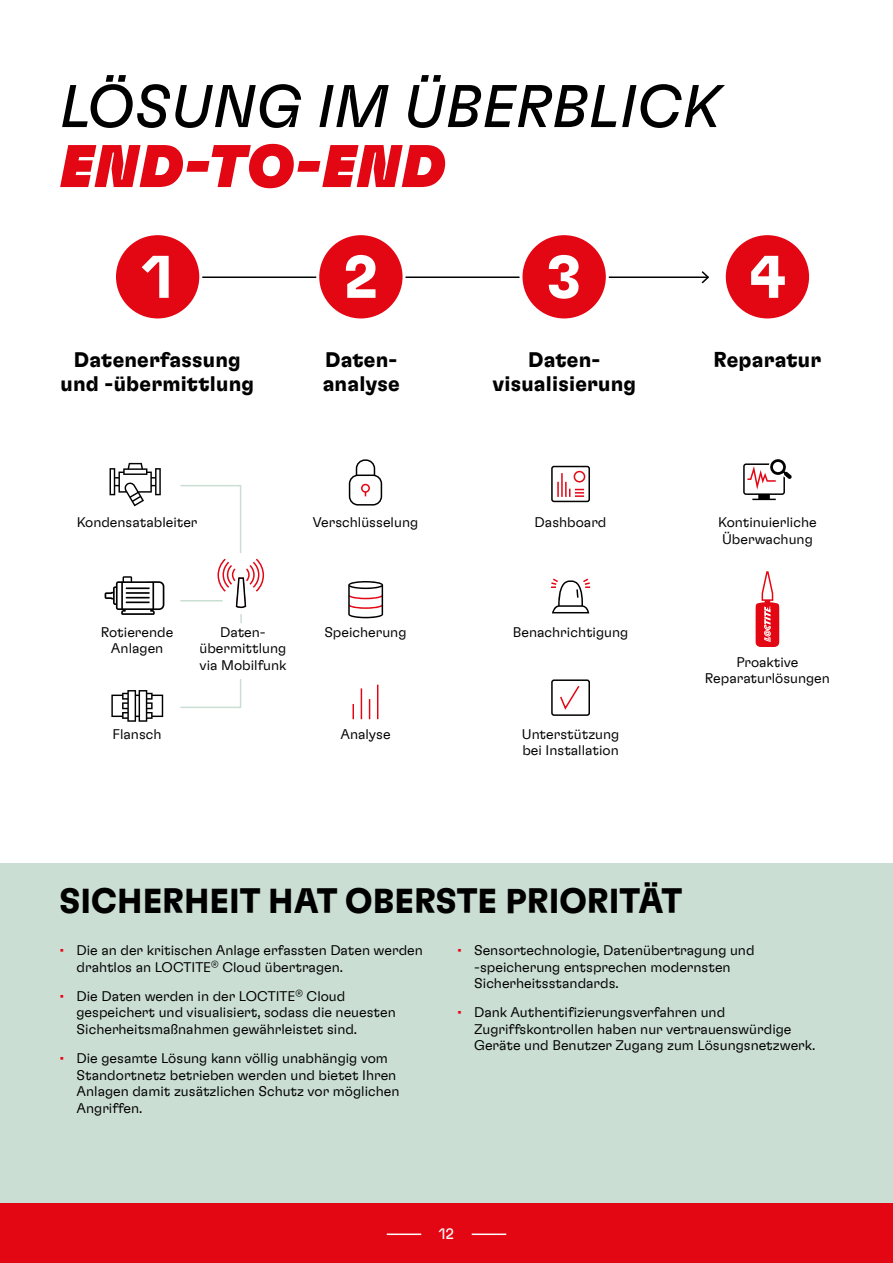
<style>
.page{position:relative;width:893px;height:1263px;background:#fff}
.page>*{position:absolute;margin:0;border:0;box-sizing:border-box;transform-origin:0 0}
.t1{font:italic 60px "Henkel GT Flexa";color:#000}
.t2{font:60px "Henkel GT Flexa Bl It";color:#e30613}
.t3{font:700 60px "Henkel GT Flexa";color:#fff}
.t4{font:700 34.5px "Henkel GT Flexa";color:#000}
.t5{font:700 21px/24px "Henkel GT Flexa";letter-spacing:.01em;color:#000;text-align:center}
.t6{font:15px "Henkel GT Flexa";color:#fff}
.t7{font:300 14.25px/16.5px "Henkel GT Flexa";color:#000}
.s1{font-weight:400;color:#e30613}
</style>
<div class="page">
<div style="left:0;top:864px;width:893px;height:399px;background:#cbded4"></div>
<hr style="left:138px;top:276px;width:570px;height:2px;background:#000">
<svg style="left:700px;top:271px;width:10px;height:13px"></svg>
<div style="left:114px;top:234px;width:87px;height:86px;background:#e30613;border-radius:50%"></div>
<div style="left:113px;top:232px;width:89px;height:89px;border:3px solid #fff;border-radius:50%"></div>
<div style="left:318px;top:234px;width:86px;height:86px;background:#e30613;border-radius:50%"></div>
<div style="left:316px;top:232px;width:90px;height:89px;border:3px solid #fff;border-radius:50%"></div>
<div style="left:521px;top:234px;width:86px;height:86px;background:#e30613;border-radius:50%"></div>
<div style="left:519px;top:232px;width:90px;height:89px;border:3px solid #fff;border-radius:50%"></div>
<div style="left:724px;top:234px;width:87px;height:86px;background:#e30613;border-radius:50%"></div>
<div style="left:723px;top:232px;width:89px;height:89px;border:3px solid #fff;border-radius:50%"></div>
<svg style="left:756px;top:571px;width:23px;height:76px"></svg>
<div style="left:551px;top:466px;width:39px;height:36px;border:2px solid #000;border-radius:2px"></div>
<div style="left:574px;top:471px;width:11px;height:11px;border:2px solid #e30613;border-radius:50%"></div>
<svg style="left:557px;top:482px;width:2px;height:15px"></svg>
<hr style="left:561px;top:473px;width:2px;height:24px;background:#e30613">
<svg style="left:565px;top:482px;width:19px;height:15px"></svg>
<div style="left:551px;top:679px;width:39px;height:37px;border:2px solid #000;border-radius:2px"></div>
<svg style="left:560px;top:686px;width:20px;height:24px"></svg>
<div style="left:356px;top:459px;width:19px;height:31px;border:2px solid #000;border-radius:9px"></div>
<div style="left:350px;top:475px;width:31px;height:30px;background:#fff;border-radius:9px"></div>
<div style="left:361px;top:484px;width:9px;height:9px;border:2px solid #e30613;border-radius:50%"></div>
<div style="left:349px;top:474px;width:33px;height:32px;border:2px solid #000;border-radius:9px"></div>
<svg style="left:743px;top:459px;width:49px;height:41px"></svg>
<svg style="left:180px;top:679px;width:62px;height:29px"></svg>
<svg style="left:110px;top:463px;width:51px;height:43px"></svg>
<svg style="left:111px;top:690px;width:52px;height:32px"></svg>
<svg style="left:105px;top:576px;width:59px;height:39px"></svg>
<hr style="left:377px;top:685px;width:1px;height:34px;background:#e30613">
<svg style="left:369px;top:699px;width:1px;height:20px"></svg>
<hr style="left:361px;top:688px;width:1px;height:31px;background:#e30613">
<svg style="left:352px;top:704px;width:2px;height:15px"></svg>
<svg style="left:348px;top:581px;width:35px;height:37px"></svg>
<svg style="left:551px;top:578px;width:39px;height:35px"></svg>
<svg style="left:180px;top:485px;width:85px;height:138px"></svg>
<div style="left:0;top:1203px;width:893px;height:60px;background:#e30613"></div>
<hr style="left:472px;top:1233px;width:34px;height:2px;background:#fff">
<hr style="left:387px;top:1233px;width:34px;height:2px;background:#fff">
<h1 class="t1" style="left:60px;top:69px;width:662px">LÖSUNG IM ÜBERBLICK</h1>
<h1 class="t2" style="left:60px;top:128px;width:387px">END-TO-END</h1>
<h1 class="t3" style="left:142px;top:239px;width:34px">1</h1>
<h1 class="t3" style="left:344px;top:239px;width:35px">2</h1>
<h1 class="t3" style="left:547px;top:239px;width:35px">3</h1>
<h1 class="t3" style="left:749px;top:239px;width:38px">4</h1>
<h3 class="t5" style="left:61px;top:347px;width:195px">Datenerfassung und -übermittlung</h3>
<h3 class="t5" style="left:323px;top:347px;width:79px;text-align:left">Daten&shy;analyse</h3>
<h3 class="t5" style="left:492px;top:347px;width:145px">Daten&shy;visualisierung</h3>
<h3 class="t5" style="left:713px;top:347px;width:109px">Reparatur</h3>
<p class="t7" style="left:77px;top:513px;width:122px">Kondensatableiter</p>
<p class="t7" style="left:313px;top:513px;width:107px">Verschlüsselung</p>
<p class="t7" style="left:535px;top:513px;width:73px">Dashboard</p>
<p class="t7" style="left:718px;top:513px;width:100px">Kontinuierliche<br>Überwachung</p>
<p class="t7" style="left:101px;top:623px;width:74px;text-align:center">Rotierende<br>Anlagen</p>
<p class="t7" style="left:200px;top:623px;width:88px;text-align:center">Daten&shy;übermittlung via Mobilfunk</p>
<p class="t7" style="left:324px;top:623px;width:83px">Speicherung</p>
<p class="t7" style="left:513px;top:623px;width:117px">Benachrichtigung</p>
<p class="t7" style="left:705px;top:653px;width:126px;text-align:center">Proaktive<br>Reparaturlösungen</p>
<p class="t7" style="left:113px;top:725px;width:50px">Flansch</p>
<p class="t7" style="left:340px;top:725px;width:52px">Analyse</p>
<p class="t7" style="left:522px;top:725px;width:99px">Unterstützung bei Installation</p>
<h2 class="t4" style="left:60px;top:880px;width:624px">SICHERHEIT HAT OBERSTE PRIORITÄT</h2>
<p class="t7" style="left:77px;top:941px;width:348px;text-indent:-17px"><span class="s1">•</span> Die an der kritischen Anlage erfassten Daten werden drahtlos an LOCTITE<sup>®</sup> Cloud übertragen.</p>
<p class="t7" style="left:77px;top:987px;width:321px;text-indent:-17px"><span class="s1">•</span> Die Daten werden in der LOCTITE<sup>®</sup> Cloud gespeichert und visualisiert, sodass die neuesten<br>Sicherheitsmaßnahmen gewährleistet sind.</p>
<p class="t7" style="left:77px;top:1049px;width:324px;text-indent:-17px"><span class="s1">•</span> Die gesamte Lösung kann völlig unabhängig vom Standortnetz betrieben werden und bietet Ihren Anlagen damit zusätzlichen Schutz vor möglichen Angriffen.</p>
<p class="t7" style="left:474px;top:941px;width:282px;text-indent:-17px"><span class="s1">•</span> Sensortechnologie, Datenübertragung und -speicherung entsprechen modernsten<br>Sicherheitsstandards.</p>
<p class="t7" style="left:474px;top:1003px;width:343px;text-indent:-17px"><span class="s1">•</span> Dank Authentifizierungsverfahren und<br>Zugriffskontrollen haben nur vertrauenswürdige<br>Geräte und Benutzer Zugang zum Lösungsnetzwerk.</p>
<p class="t6" style="left:439px;top:1225px;width:17px">12</p>
</div>
